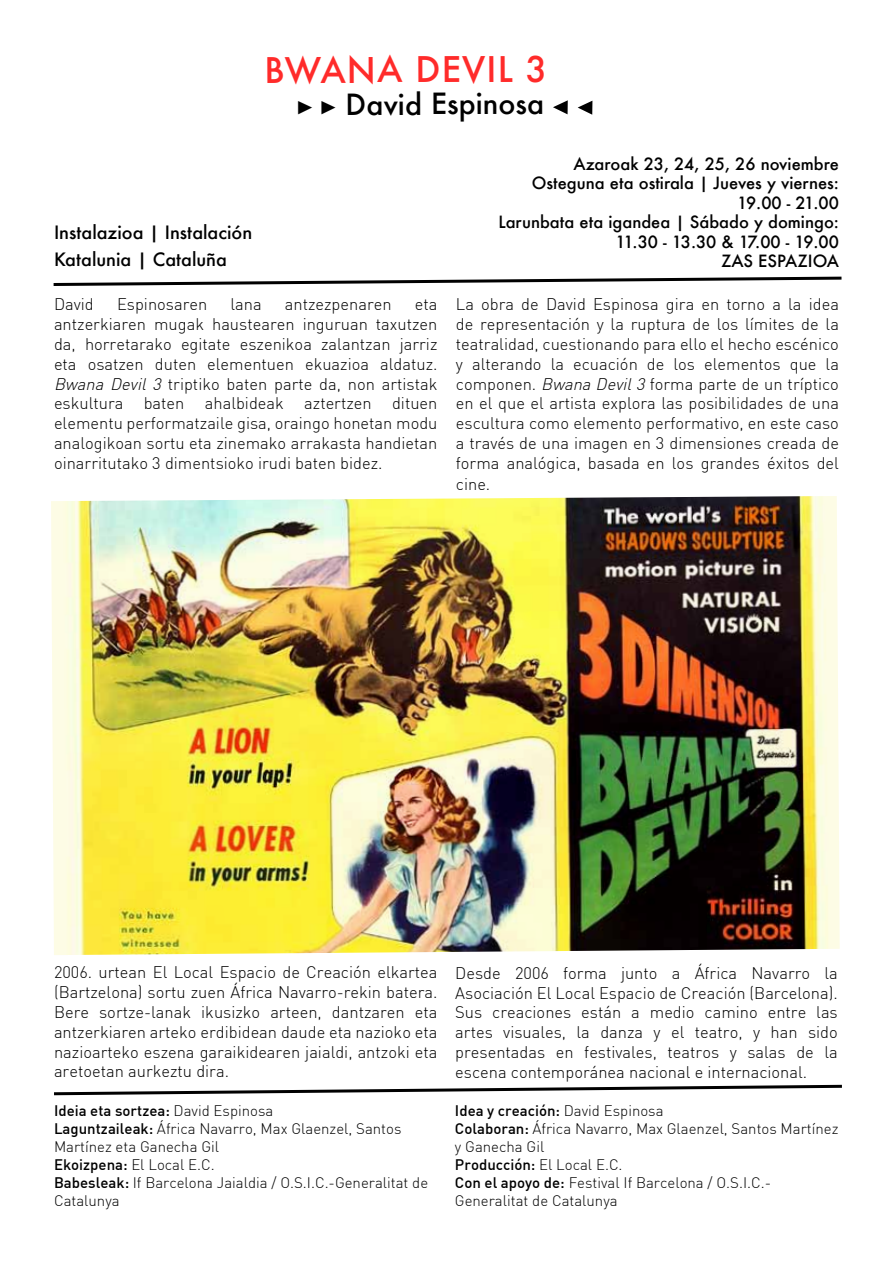
<style>
.page{position:relative;width:893px;height:1263px;background:#fff}
.page>*{position:absolute;margin:0;border:0;box-sizing:border-box;transform-origin:0 0}
.t1{font:500 34.5px "Futura";letter-spacing:.025em;color:#ff2b2a}
.t2{font:500 28.5px "Futura";letter-spacing:-.005em;color:#000}
.t3{font:500 18px/27px "Futura";color:#000}
.t4{font:300 16.5px/19.8px "DIN";color:#000;text-align:justify}
.t5{font:500 16.5px/19.5px "Futura";color:#000;text-align:right}
.t6{font:300 15px/18px "DIN";color:#000}
.s1{font-family:"Minion Pro";font-weight:700}
.s2{font-style:italic}
.s3{font-weight:500}
</style>
<div class="page">
<svg style="left:54px;top:1084px;width:788px;height:12px"></svg>
<svg style="left:53px;top:276px;width:789px;height:10px"></svg>
<img style="left:51px;top:496px;width:789px;height:459px">
<svg style="left:553px;top:100px;width:39px;height:15px"></svg>
<h1 class="t1" style="left:264px;top:47px;width:284px">BWANA DEVIL 3</h1>
<p class="t3" style="left:54px;top:218px;width:200px">Instalazioa | Instalación<br>Katalunia | Cataluña</p>
<h2 class="t2" style="left:296px;top:85px;width:250px"><span class="s1">▶ ▶</span> David Espinosa</h2>
<p class="t5" style="left:498px;top:154px;width:342px">Azaroak 23, 24, 25, 26 noviembre<br>Osteguna eta ostirala | Jueves y viernes:<br>19.00 - 21.00<br>Larunbata eta igandea | Sábado y domingo:<br>11.30 - 13.30 &amp; 17.00 - 19.00<br>ZAS ESPAZIOA</p>
<p class="t4" style="left:54px;top:296px;width:385px;text-indent:361px">eta antzerkiaren mugak haustearen inguruan taxutzen da, horretarako egitate eszenikoa zalantzan jarriz eta osatzen duten elementuen ekuazioa aldatuz.<br><span class="s2">Bwana Devil 3</span> triptiko baten parte da, non artistak eskultura baten ahalbideak aztertzen dituen elementu performatzaile gisa, oraingo honetan modu analogikoan sortu eta zinemako arrakasta handietan oinarritutako 3 dimentsioko irudi baten bidez.</p>
<p class="t4" style="left:456px;top:296px;width:385px">La obra de David Espinosa gira en torno a la idea de representación y la ruptura de los límites de la teatralidad, cuestionando para ello el hecho escénico y alterando la ecuación de los elementos que la componen. <span class="s2">Bwana Devil 3</span> forma parte de un tríptico en el que el artista explora las posibilidades de una escultura como elemento performativo, en este caso a través de una imagen en 3 dimensiones creada de forma analógica, basada en los grandes éxitos del</p>
<p class="t4" style="left:456px;top:476px;width:36px">cine.</p>
<p class="t4" style="left:54px;top:296px;width:41px">David</p>
<p class="t4" style="left:117px;top:296px;width:92px">Espinosaren</p>
<p class="t4" style="left:230px;top:296px;width:33px">lana</p>
<p class="t4" style="left:285px;top:296px;width:108px">antzezpenaren</p>
<p class="t4" style="left:54px;top:964px;width:385px">2006. urtean El Local Espacio de Creación elkartea (Bartzelona) sortu zuen África Navarro-rekin batera.<br>Bere sortze-lanak ikusizko arteen, dantzaren eta antzerkiaren arteko erdibidean daude eta nazioko eta nazioarteko eszena garaikidearen jaialdi, antzoki eta aretoetan aurkeztu dira.</p>
<p class="t4" style="left:455px;top:964px;width:384px">Desde 2006 forma junto a África Navarro la Asociación El Local Espacio de Creación (Barcelona).<br>Sus creaciones están a medio camino entre las artes visuales, la danza y el teatro, y han sido presentadas en festivales, teatros y salas de la escena contemporánea nacional e internacional.</p>
<p class="t6" style="left:54px;top:1102px;width:376px"><span class="s3">Ideia eta sortzea:</span> David Espinosa<br><span class="s3">Laguntzaileak:</span> África Navarro, Max Glaenzel, Santos Martínez eta Ganecha Gil<br><span class="s3">Ekoizpena:</span> El Local E.C.<br><span class="s3">Babesleak:</span> If Barcelona Jaialdia / O.S.I.C.-Generalitat de Catalunya</p>
<p class="t6" style="left:455px;top:1102px;width:385px"><span class="s3">Idea y creación:</span> David Espinosa<br><span class="s3">Colaboran:</span> África Navarro, Max Glaenzel, Santos Martínez y Ganecha Gil<br><span class="s3">Producción:</span> El Local E.C.<br><span class="s3">Con el apoyo de:</span> Festival If Barcelona / O.S.I.C.- Generalitat de Catalunya</p>
</div>
